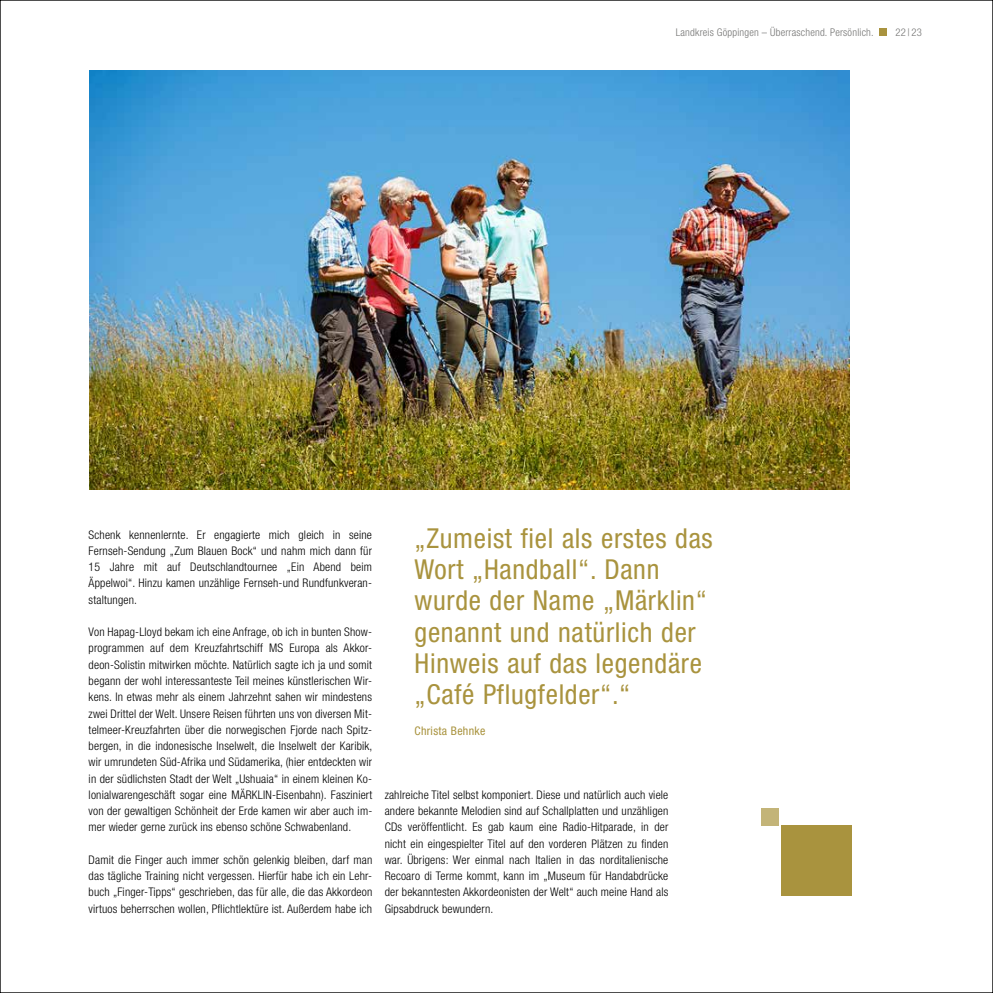
<style>
.page{position:relative;width:993px;height:993px;background:#fff}
.page>*{position:absolute;margin:0;border:0;box-sizing:border-box;transform-origin:0 0}
.t1{font:condensed 27.5px/31.2px "Helvetica Neue LT Std";letter-spacing:.025em;color:#a9933e}
.t2{font:300 condensed 11.88px/16.2px "Helvetica Neue LT Std";letter-spacing:.015em;color:#000;text-align:justify}
.t3{font:condensed 11.88px "Helvetica Neue LT Std";letter-spacing:.025em;color:#a9933e}
.t4{font:300 condensed 10.62px "Helvetica Neue LT Std";letter-spacing:.02em;color:#757574}
</style>
<div class="page">
<div style="left:878px;top:28px;width:8px;height:8px;background:#a9933e"></div>
<img style="left:89px;top:71px;width:760px;height:418px">
<div style="left:760px;top:807px;width:18px;height:18px;background:#c3b478"></div>
<div style="left:780px;top:825px;width:71px;height:71px;background:#a9933e"></div>
<p class="t4" style="left:675px;top:26px;width:199px">Landkreis Göppingen – Überraschend. Persönlich.</p>
<p class="t4" style="left:895px;top:26px;width:28px">22 | 23</p>
<p class="t2" style="left:89px;top:526px;width:285px">Schenk kennenlernte. Er engagierte mich gleich in seine Fernseh-Sendung „Zum Blauen Bock“ und nahm mich dann für 15 Jahre mit auf Deutschlandtournee „Ein Abend beim Äppelwoi“. Hinzu kamen unzählige Fernseh-und Rundfunkveran&shy;staltungen.</p>
<p class="t2" style="left:89px;top:623px;width:285px">Von Hapag-Lloyd bekam ich eine Anfrage, ob ich in bunten Show&shy;programmen auf dem Kreuzfahrtschiff MS Europa als Akkor&shy;deon-Solistin mitwirken möchte. Natürlich sagte ich ja und somit begann der wohl interessanteste Teil meines künstlerischen Wir&shy;kens. In etwas mehr als einem Jahrzehnt sahen wir mindestens zwei Drittel der Welt. Unsere Reisen führten uns von diversen Mit&shy;telmeer-Kreuzfahrten über die norwegischen Fjorde nach Spitz&shy;bergen, in die indonesische Inselwelt, die Inselwelt der Karibik, wir umrundeten Süd-Afrika und Südamerika, (hier entdeckten wir in der südlichsten Stadt der Welt „Ushuaia“ in einem kleinen Ko&shy;lonialwarengeschäft sogar eine MÄRKLIN-Eisenbahn). Fasziniert von der gewaltigen Schönheit der Erde kamen wir aber auch im&shy;mer wieder gerne zurück ins ebenso schöne Schwabenland.</p>
<p class="t2" style="left:89px;top:851px;width:285px">Damit die Finger auch immer schön gelenkig bleiben, darf man das tägliche Training nicht vergessen. Hierfür habe ich ein Lehr&shy;buch „Finger-Tipps“ geschrieben, das für alle, die das Akkordeon virtuos beherrschen wollen, Pfichtlektüre ist. Außerdem habe ich</p>
<h1 class="t1" style="left:414px;top:522px;width:300px">„Zumeist fiel als erstes das<br>Wort „Handball“. Dann wurde der Name „Märklin“ genannt und natürlich der<br>Hinweis auf das legendäre „Café Pflugfelder“.“</h1>
<p class="t3" style="left:414px;top:724px;width:72px">Christa Behnke</p>
<p class="t2" style="left:384px;top:786px;width:285px">zahlreiche Titel selbst komponiert. Diese und natürlich auch viele andere bekannte Melodien sind auf Schallplatten und unzähligen CDs veröffentlicht. Es gab kaum eine Radio-Hitparade, in der nicht ein eingespielter Titel auf den vorderen Plätzen zu fnden war. Übrigens: Wer einmal nach Italien in das norditalienische Recoaro di Terme kommt, kann im „Museum für Handabdrücke der bekanntesten Akkordeonisten der Welt“ auch meine Hand als Gipsabdruck bewundern.</p>
</div>
